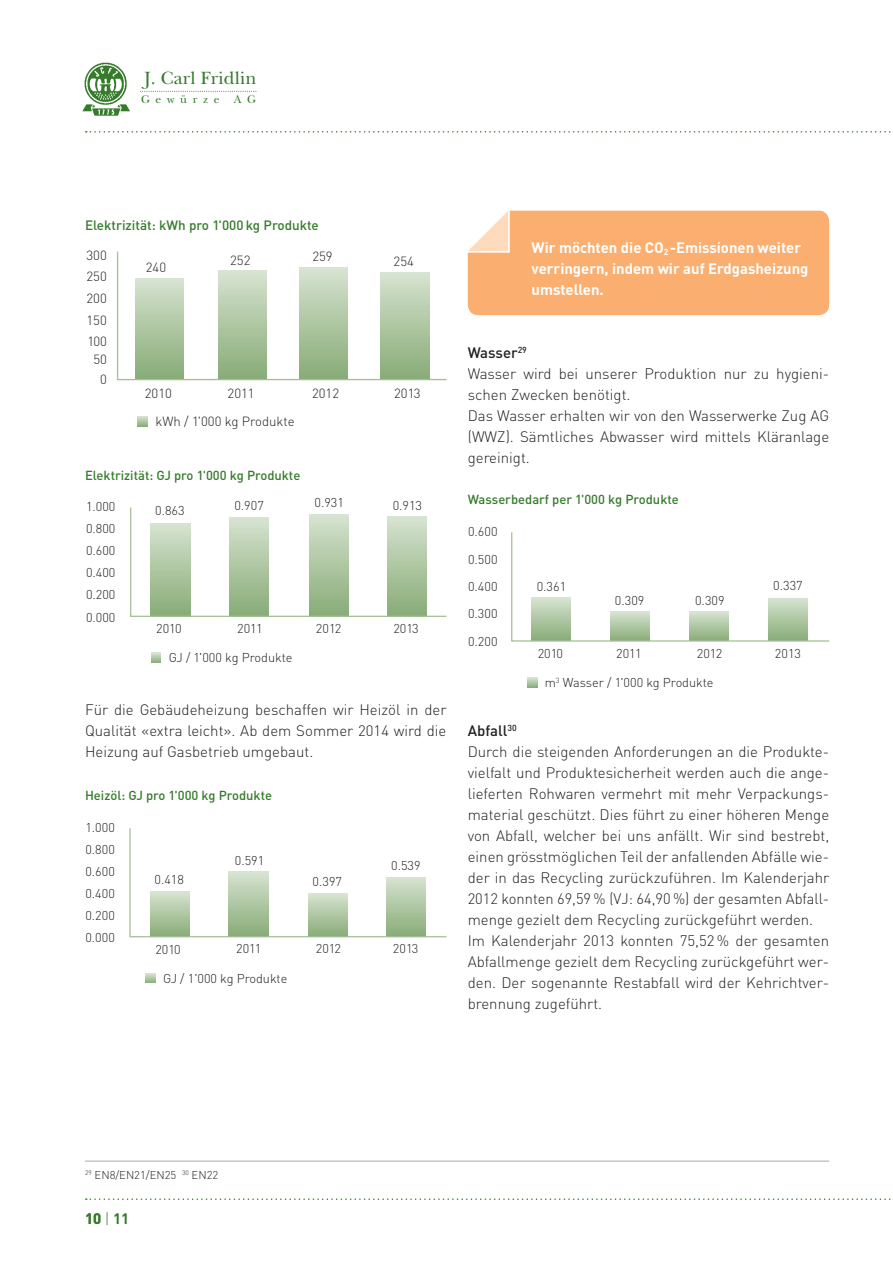
<style>
.page{position:relative;width:893px;height:1263px;background:#fff}
.page>*{position:absolute;margin:0;border:0;box-sizing:border-box;transform-origin:0 0}
.t1{font:18.45px "New Baskerville";letter-spacing:.01em;color:#357b2b}
.t2{font:300 15px/21px "DIN";color:#231f20}
.t3{font:700 15px/21px "DIN";color:#fff}
.t4{font:700 15px "DIN";color:#357b2b}
.t5{font:500 13.5px "DIN";color:#357b2b}
.t6{font:300 13.2px/28px "DIN";color:#231f20}
.t7{font:500 12.9px "DIN";color:#357b2b}
.t8{font:300 12.75px/22px "DIN";color:#231f20;text-align:justify}
.t9{font:11.7px "New Baskerville";letter-spacing:.49em;color:#357b2b}
.t10{font:300 11.25px "DIN";color:#231f20}
.s1{font-weight:500}
.s2{font-weight:300}
</style>
<div class="page">
<svg style="left:86px;top:1198px;width:805px;height:2px"></svg>
<svg style="left:86px;top:131px;width:805px;height:2px"></svg>
<svg style="left:140px;top:91px;width:117px;height:1px"></svg>
<img style="left:82px;top:63px;width:48px;height:53px">
<hr style="left:85px;top:1161px;width:744px;height:1px;background:#a8a9ad">
<svg style="left:130px;top:507px;width:316px;height:110px"></svg>
<svg style="left:151px;top:653px;width:10px;height:10px"></svg>
<svg style="left:129px;top:828px;width:317px;height:110px"></svg>
<svg style="left:146px;top:973px;width:9px;height:10px"></svg>
<svg style="left:511px;top:532px;width:318px;height:110px"></svg>
<svg style="left:527px;top:677px;width:10px;height:10px"></svg>
<div style="left:468px;top:211px;width:361px;height:104px;background:#faaf71"></div>
<svg style="left:117px;top:251px;width:329px;height:130px"></svg>
<svg style="left:137px;top:416px;width:10px;height:10px"></svg>
<p class="t1" style="left:144px;top:68px;width:114px">J. Carl Fridlin</p>
<p class="t9" style="left:141px;top:93px;width:116px">Gewürze AG</p>
<p class="t5" style="left:85px;top:216px;width:235px">Elektrizität: kWh pro 1'000 kg Produkte</p>
<p class="t6" style="left:87px;top:241px;width:22px">300</p>
<p class="t6" style="left:312px;top:242px;width:22px">259</p>
<p class="t6" style="left:87px;top:262px;width:22px">250</p>
<p class="t6" style="left:87px;top:306px;width:22px">150</p>
<p class="t6" style="left:94px;top:346px;width:15px">50</p>
<p class="t6" style="left:230px;top:246px;width:22px">252</p>
<p class="t6" style="left:146px;top:253px;width:22px">240</p>
<p class="t6" style="left:87px;top:284px;width:22px">200</p>
<p class="t6" style="left:88px;top:327px;width:21px">100</p>
<p class="t6" style="left:100px;top:365px;width:8px">0</p>
<p class="t6" style="left:394px;top:248px;width:22px">254</p>
<p class="t6" style="left:228px;top:379px;width:29px">2011</p>
<p class="t6" style="left:312px;top:379px;width:29px">2012</p>
<p class="t6" style="left:394px;top:379px;width:28px">2013</p>
<p class="t6" style="left:155px;top:379px;width:141px;text-indent:-11px">2010<br>kWh / 1'000 kg Produkte</p>
<p class="t7" style="left:85px;top:467px;width:217px">Elektrizität: GJ pro 1'000 kg Produkte</p>
<p class="t8" style="left:86px;top:495px;width:31px">1.000<br>0.800<br>0.600<br>0.400<br>0.200<br>0.000</p>
<p class="t8" style="left:155px;top:499px;width:31px">0.863</p>
<p class="t8" style="left:234px;top:494px;width:31px">0.907</p>
<p class="t8" style="left:315px;top:491px;width:31px">0.931</p>
<p class="t8" style="left:156px;top:618px;width:27px">2010</p>
<p class="t8" style="left:237px;top:617px;width:27px">2011</p>
<p class="t8" style="left:316px;top:617px;width:27px">2012</p>
<p class="t8" style="left:169px;top:647px;width:125px">GJ / 1'000 kg Produkte</p>
<p class="t8" style="left:393px;top:494px;width:31px">0.913</p>
<p class="t8" style="left:393px;top:617px;width:27px">2013</p>
<p class="t2" style="left:85px;top:699px;width:363px;text-align:justify">Für die Gebäudeheizung beschaffen wir Heizöl in der Qualität «extra leicht». Ab dem Sommer 2014 wird die Heizung auf Gasbetrieb umgebaut.</p>
<p class="t7" style="left:85px;top:787px;width:188px">Heizöl: GJ pro 1'000 kg Produkte</p>
<p class="t8" style="left:85px;top:816px;width:31px">1.000<br>0.800<br>0.600<br>0.400<br>0.200<br>0.000</p>
<p class="t8" style="left:154px;top:868px;width:31px">0.418</p>
<p class="t8" style="left:235px;top:849px;width:31px">0.591</p>
<p class="t8" style="left:313px;top:871px;width:31px">0.397</p>
<p class="t8" style="left:155px;top:938px;width:27px">2010</p>
<p class="t8" style="left:236px;top:937px;width:27px">2011</p>
<p class="t8" style="left:316px;top:937px;width:27px">2012</p>
<p class="t8" style="left:163px;top:967px;width:126px">GJ / 1'000 kg Produkte</p>
<p class="t8" style="left:391px;top:854px;width:31px">0.539</p>
<p class="t8" style="left:393px;top:937px;width:27px">2013</p>
<p class="t3" style="left:531px;top:236px;width:278px">Wir möchten die CO <sub>2</sub>-Emissionen weiter verringern, indem wir auf Erdgasheizung umstellen.</p>
<p class="t2" style="left:468px;top:342px;width:363px"><span class="s1">Wasser</span><sup>29<br></sup>Wasser wird bei unserer Produktion nur zu hygieni&shy;schen Zwecken benötigt.<br>Das Wasser erhalten wir von den Wasserwerke Zug AG (WWZ). Sämtliches Abwasser wird mittels Kläranlage gereinigt.</p>
<p class="t7" style="left:468px;top:491px;width:213px">Wasserbedarf per 1'000 kg Produkte</p>
<p class="t8" style="left:468px;top:517px;width:31px;line-height:27.5px">0.600<br>0.500<br>0.400<br>0.300<br>0.200</p>
<p class="t8" style="left:537px;top:575px;width:31px">0.361</p>
<p class="t8" style="left:773px;top:574px;width:31px">0.337</p>
<p class="t8" style="left:615px;top:589px;width:31px">0.309</p>
<p class="t8" style="left:695px;top:589px;width:31px">0.309</p>
<p class="t8" style="left:538px;top:642px;width:27px">2010</p>
<p class="t8" style="left:616px;top:642px;width:27px">2011</p>
<p class="t8" style="left:697px;top:642px;width:27px">2012</p>
<p class="t8" style="left:545px;top:672px;width:170px">m<sup>3</sup> Wasser / 1'000 kg Produkte</p>
<p class="t8" style="left:775px;top:642px;width:28px">2013</p>
<p class="t2" style="left:468px;top:720px;width:363px"><span class="s1">Abfall</span><sup>30<br></sup>Durch die steigenden Anforderungen an die Produkte&shy;vielfalt und Produktesicherheit werden auch die ange&shy;lieferten Rohwaren vermehrt mit mehr Verpackungs&shy;material geschützt. Dies führt zu einer höheren Menge von Abfall, welcher bei uns anfällt. Wir sind bestrebt, einen grösstmöglichen Teil der anfallenden Abfälle wie&shy;der in das Recycling zurückzuführen. Im Kalenderjahr 2012 konnten 69,59 % (VJ: 64,90 %) der gesamten Abfall&shy;menge gezielt dem Recycling zurückgeführt werden.<br>Im Kalenderjahr 2013 konnten 75,52 % der gesamten Abfallmenge gezielt dem Recycling zurückgeführt wer&shy;den. Der sogenannte Restabfall wird der Kehrichtver&shy;brennung zugeführt.</p>
<p class="t10" style="left:85px;top:1167px;width:135px"><sup>29</sup> EN8/EN21/EN25 <sup>30</sup> EN22</p>
<p class="t4" style="left:85px;top:1209px;width:46px">10 <span class="s2">|</span> 11</p>
</div>
